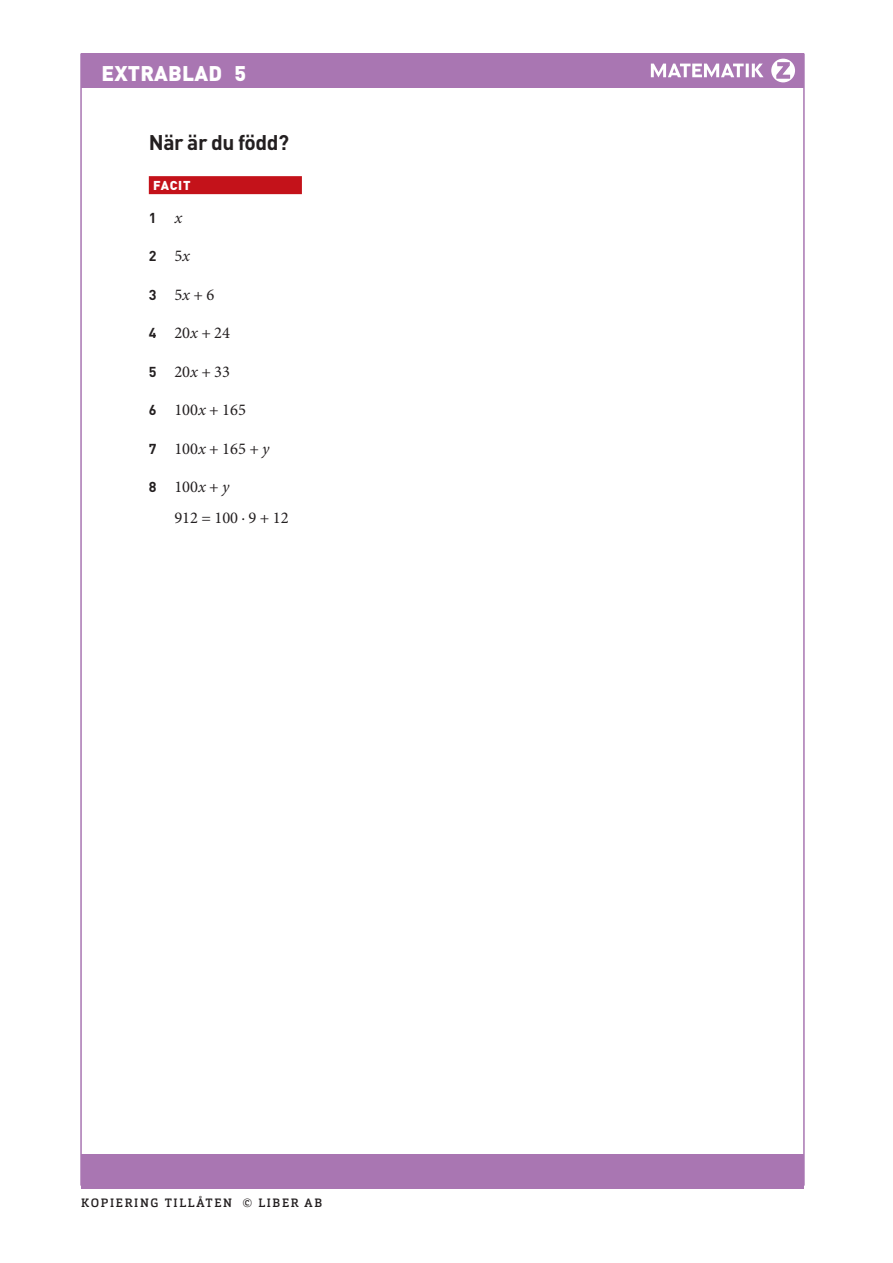
<style>
.page{position:relative;width:893px;height:1263px;background:#fff}
.page>*{position:absolute;margin:0;border:0;box-sizing:border-box;transform-origin:0 0}
.R_OH{font:700 21px "DIN Pro";letter-spacing:-.02em;color:#231f20}
.Antal_ratt{font:900 21px "DIN Pro";letter-spacing:.01em;color:#fff}
.t1{font:700 21px "Arial";color:#a976b2}
.Uppgift_luft_över_li{font:16.5px "Minion Pro";color:#231f20}
.Uppgift_luft_över_li-2{font:700 14.25px "DIN Pro";color:#231f20}
.R_Facit_2{font:900 12.75px "DIN Pro";letter-spacing:.055em;color:#fff}
.t2{font:500 12px "Orgon Slab";letter-spacing:.14em;color:#231f20}
.s1{font-family:"Minion Pro";font-weight:400;font-style:italic;font-size:16.5px}
.s2{font-family:"Minion Pro";font-weight:400;font-size:16.5px}
.s3{font-family:"DIN Pro";font-weight:700;font-size:14.25px}
.s4{font-style:italic}
</style>
<div class="page">
<div style="left:81px;top:54px;width:723px;height:34px;background:#a976b2"></div>
<div style="left:81px;top:1154px;width:723px;height:35px;background:#a976b2"></div>
<div style="left:771px;top:59px;width:24px;height:23px;background:#fff;border-radius:50%"></div>
<svg style="left:651px;top:64px;width:113px;height:13px"></svg>
<svg style="left:776px;top:61px;width:15px;height:18px"></svg>
<div style="left:149px;top:176px;width:153px;height:18px;background:#c4121a"></div>
<p class="Antal_ratt" style="left:101px;top:59px;width:122px">EXTRABLAD</p>
<p class="t1" style="left:777px;top:56px;width:14px">Z</p>
<p class="Antal_ratt" style="left:235px;top:59px;width:13px">5</p>
<p class="R_OH" style="left:149px;top:128px;width:142px">När är du född?</p>
<p class="R_Facit_2" style="left:153px;top:176px;width:39px">FACIT</p>
<p class="Uppgift_luft_över_li-2" style="left:149px;top:208px;width:35px">1 <span class="s1">x</span></p>
<p class="Uppgift_luft_över_li-2" style="left:149px;top:246px;width:43px">2 <span class="s2">5</span><span class="s1">x</span></p>
<p class="Uppgift_luft_över_li" style="left:149px;top:283px;width:67px"><span class="s3">3</span> 5<span class="s4">x</span> + 6</p>
<p class="Uppgift_luft_över_li" style="left:149px;top:322px;width:83px"><span class="s3">4</span> 20<span class="s4">x</span> + 24</p>
<p class="Uppgift_luft_över_li" style="left:149px;top:360px;width:83px"><span class="s3">5</span> 20<span class="s4">x</span> + 33</p>
<p class="Uppgift_luft_över_li" style="left:149px;top:399px;width:99px"><span class="s3">6</span> 100<span class="s4">x</span> + 165</p>
<p class="Uppgift_luft_över_li" style="left:149px;top:437px;width:122px"><span class="s3">7</span> 100<span class="s4">x</span> + 165 + <span class="s4">y</span></p>
<p class="Uppgift_luft_över_li" style="left:149px;top:476px;width:82px"><span class="s3">8</span> 100<span class="s4">x</span> + <span class="s4">y</span></p>
<p class="Uppgift_luft_över_li" style="left:174px;top:507px;width:116px">912 = 100 · 9 + 12</p>
<p class="t2" style="left:81px;top:1195px;width:243px">KOPIERING TILLÅTEN © LIBER AB</p>
</div>
